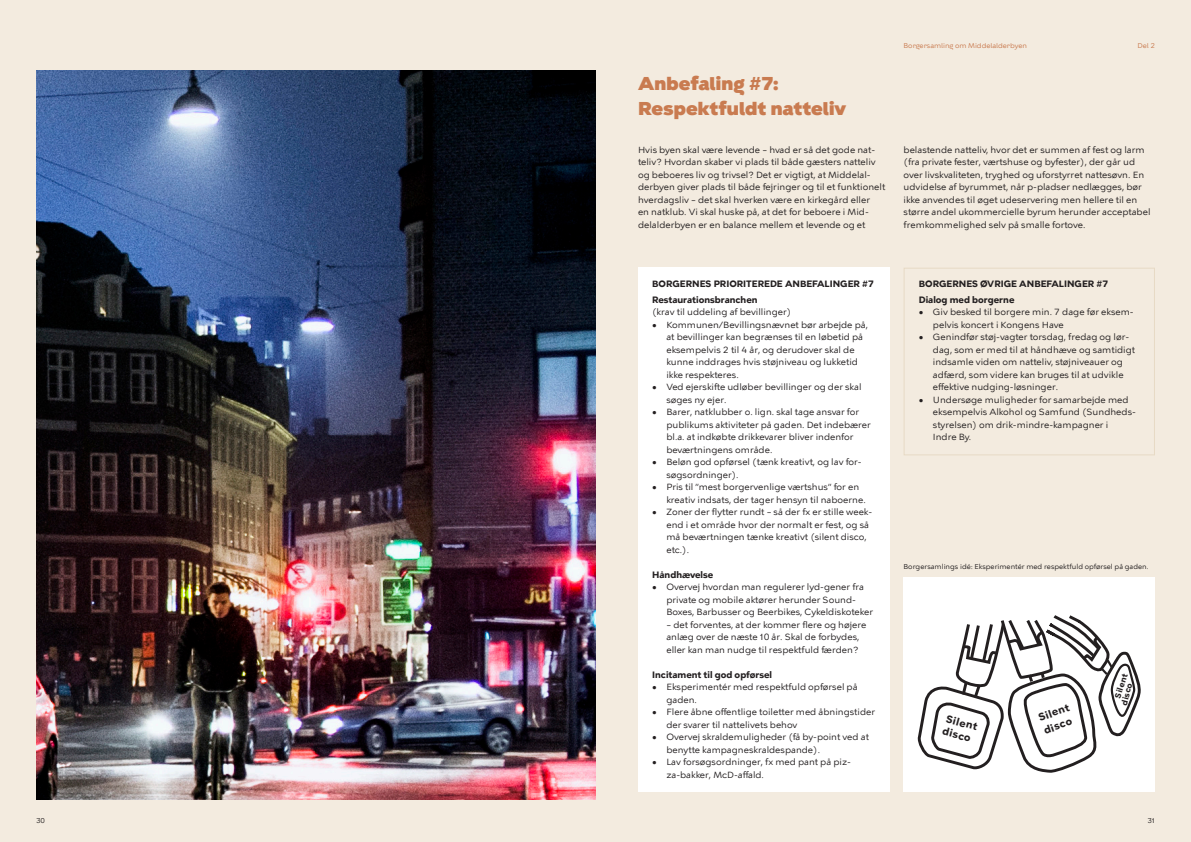
<style>
.page{position:relative;width:1191px;height:842px;background:#f3ebdf}
.page>*{position:absolute;margin:0;border:0;box-sizing:border-box;transform-origin:0 0}
.t1{font:900 18.7px/25px "KBH";letter-spacing:.005em;color:#c97b50}
.t2{font:700 10.2px/13.9px "KBH Tekst";color:#231f20}
.t3{font:9px/12.5px "KBH Tekst";color:#231f20}
.t4{font:700 9px/15.5px "KBH Tekst";color:#231f20}
.t5{font:700 8px "KBH Tekst";color:#231f20}
.t6{font:7px "KBH Tekst";color:#231f20}
.t7{font:7px "KBH";color:#c97b50}
.t8{font:7px "KBH";color:#231f20}
</style>
<div class="page">
<div style="left:638px;top:268px;width:251px;height:524px;background:#fff"></div>
<div style="left:903px;top:268px;width:252px;height:187px;border:1px solid #e7dac5"></div>
<img style="left:36px;top:71px;width:559px;height:728px">
<div style="left:903px;top:578px;width:252px;height:214px;background:#fff"></div>
<svg style="left:918px;top:615px;width:223px;height:158px"></svg>
<h1 class="t1" style="left:638px;top:71px;width:210px">Anbefaling #7:<br>Respektfuldt natteliv</h1>
<p class="t7" style="left:903px;top:43px;width:125px">Borgersamling om Middelalderbyen</p>
<p class="t7" style="left:1137px;top:43px;width:19px">Del 2</p>
<p class="t3" style="left:638px;top:144px;width:249px">Hvis byen skal være levende – hvad er så det gode nat&shy;teliv? Hvordan skaber vi plads til både gæsters natteliv og beboeres liv og trivsel? Det er vigtigt, at Middelal&shy;derbyen giver plads til både fejringer og til et funktionelt hverdagsliv – det skal hverken være en kirkegård eller<br>en natklub. Vi skal huske på, at det for beboere i Mid&shy;delalderbyen er en balance mellem et levende og et</p>
<p class="t3" style="left:903px;top:144px;width:248px">belastende natteliv, hvor det er summen af fest og larm (fra private fester, værtshuse og byfester), der går ud over livskvaliteten, tryghed og uforstyrret nattesøvn. En udvidelse af byrummet, når p-pladser nedlægges, bør ikke anvendes til øget udeservering men hellere til en større andel ukommercielle byrum herunder acceptabel fremkommelighed selv på smalle fortove.</p>
<p class="t4" style="left:652px;top:277px;width:223px">BORGERNES PRIORITEREDE ANBEFALINGER #7<br>Restaurationsbranchen</p>
<p class="t3" style="left:652px;top:306px;width:141px">(krav til uddeling af bevillinger)</p>
<p class="t3" style="left:666px;top:319px;width:203px;text-indent:-14px">• Kommunen/Bevillingsnævnet bør arbejde på, at bevillinger kan begrænses til en løbetid på eksempelvis 2 til 4 år, og derudover skal de kunne inddrages hvis støjniveau og lukketid ikke respekteres.</p>
<p class="t3" style="left:666px;top:381px;width:197px;text-indent:-14px">• Ved ejerskifte udløber bevillinger og der skal søges ny ejer.</p>
<p class="t3" style="left:666px;top:406px;width:206px;text-indent:-14px">• Barer, natklubber o. lign. skal tage ansvar for publikums aktiviteter på gaden. Det indebærer bl.a. at indkøbte drikkevarer bliver indenfor beværtningens område.</p>
<p class="t3" style="left:666px;top:456px;width:197px;text-indent:-14px">• Beløn god opførsel (tænk kreativt, og lav for&shy;søgsordninger).</p>
<p class="t3" style="left:666px;top:481px;width:201px;text-indent:-14px">• Pris til ”mest borgervenlige værtshus” for en kreativ indsats, der tager hensyn til naboerne.</p>
<p class="t3" style="left:666px;top:506px;width:207px;text-indent:-14px">• Zoner der flytter rundt – så der fx er stille week&shy;end i et område hvor der normalt er fest, og så må beværtningen tænke kreativt (silent disco, etc.).</p>
<p class="t4" style="left:652px;top:568px;width:63px">Håndhævelse</p>
<p class="t3" style="left:666px;top:581px;width:208px;text-indent:-14px">• Overvej hvordan man regulerer lyd-gener fra private og mobile aktører herunder Sound-<br>Boxes, Barbusser og Beerbikes, Cykeldiskoteker</p>
<p class="t3" style="left:666px;top:618px;width:202px">– det forventes, at der kommer flere og højere anlæg over de næste 10 år. Skal de forbydes, eller kan man nudge til respektfuld færden?</p>
<p class="t4" style="left:652px;top:668px;width:121px">Incitament til god opførsel</p>
<p class="t3" style="left:666px;top:681px;width:193px;text-indent:-14px">• Eksperimentér med respektfuld opførsel på gaden.</p>
<p class="t3" style="left:666px;top:706px;width:210px;text-indent:-14px">• Flere åbne offentlige toiletter med åbningstider der svarer til nattelivets behov</p>
<p class="t3" style="left:666px;top:731px;width:204px;text-indent:-14px">• Overvej skraldemuligheder (få by-point ved at benytte kampagneskraldespande).</p>
<p class="t3" style="left:666px;top:756px;width:186px;text-indent:-14px">• Lav forsøgsordninger, fx med pant på piz&shy;za-bakker, McD-affald.</p>
<p class="t4" style="left:918px;top:277px;width:191px">BORGERNES ØVRIGE ANBEFALINGER #7<br>Dialog med borgerne</p>
<p class="t3" style="left:933px;top:306px;width:202px;text-indent:-14px">• Giv besked til borgere min. 7 dage før eksem&shy;pelvis koncert i Kongens Have</p>
<p class="t3" style="left:933px;top:331px;width:204px;text-indent:-14px">• Genindfør støj-vagter torsdag, fredag og lør&shy;dag, som er med til at håndhæve og samtidigt indsamle viden om natteliv, støjniveauer og adfærd, som videre kan bruges til at udvikle effektive nudging-løsninger.</p>
<p class="t3" style="left:933px;top:394px;width:204px;text-indent:-14px">• Undersøge muligheder for samarbejde med eksempelvis Alkohol og Samfund (Sundheds&shy;styrelsen) om drik-mindre-kampagner i<br>Indre By.</p>
<p class="t6" style="left:903px;top:562px;width:246px">Borgersamlings idé: Eksperimentér med respektfuld opførsel på gaden.</p>
<p class="t2" style="left:947px;top:713px;width:34px;line-height:13px;rotate:15deg">Silent disco</p>
<p class="t2" style="left:1037px;top:712px;width:34px;rotate:-19deg">Silent disco</p>
<p class="t5" style="left:1114px;top:697px;width:27px;rotate:-72deg">Silent</p>
<p class="t5" style="left:1120px;top:704px;width:24px;rotate:-75deg">disco</p>
<p class="t8" style="left:36px;top:818px;width:11px">30</p>
<p class="t8" style="left:1147px;top:818px;width:9px">31</p>
</div>
